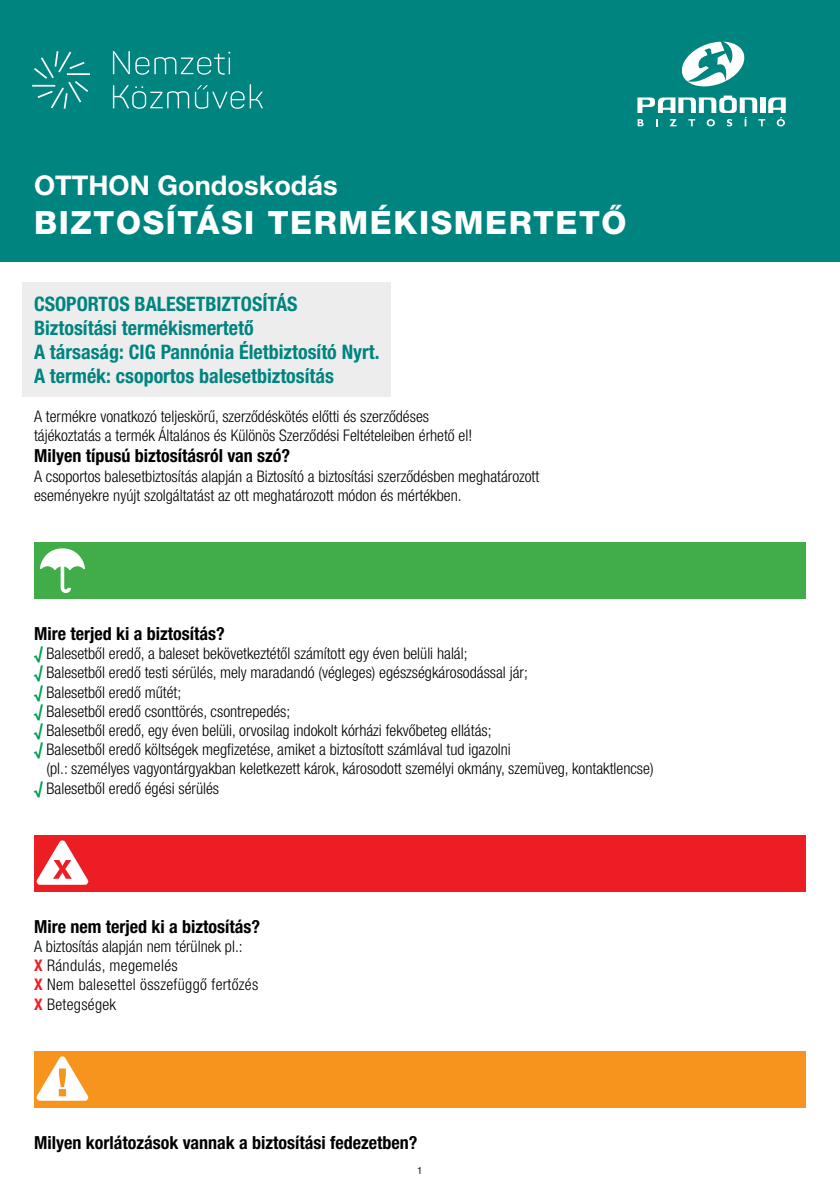
<style>
.page{position:relative;width:840px;height:1191px;background:#fff}
.page>*{position:absolute;margin:0;border:0;box-sizing:border-box;transform-origin:0 0}
.t1{font:800 32.2px "Helvetica Neue LT Pro";letter-spacing:.05em;color:#fff}
.t2{font:700 27.2px "Helvetica Neue LT Pro";color:#fff}
.t3{font:700 condensed 20px/24px "Helvetica Neue LT Pro";color:#00847f}
.t4{font:700 condensed 18px "Helvetica Neue LT Pro";color:#000}
.t5{font:300 condensed 16px/19.2px "Helvetica Neue LT Pro";color:#000}
.t6{font:300 condensed 16px/19.2px "Helvetica Neue LT Pro";letter-spacing:.02em;color:#000}
.t7{font:condensed 10px "Helvetica Neue LT Pro";color:#000}
.s1{font-weight:700;color:#009f52}
.s2{font-weight:700;color:#ed1d24}
</style>
<div class="page">
<div style="left:22px;top:282px;width:368px;height:115px;background:#ededee"></div>
<div style="left:0;top:0;width:839px;height:262px;background:#00847f"></div>
<div style="left:34px;top:542px;width:771px;height:57px;background:#41ad49"></div>
<svg style="left:40px;top:548px;width:45px;height:45px"></svg>
<div style="left:34px;top:835px;width:771px;height:57px;background:#ed1d24"></div>
<svg style="left:36px;top:840px;width:53px;height:45px"></svg>
<div style="left:34px;top:1051px;width:771px;height:56px;background:#f7941e"></div>
<svg style="left:36px;top:1056px;width:53px;height:45px"></svg>
<svg style="left:32px;top:51px;width:58px;height:58px"></svg>
<svg style="left:113px;top:51px;width:150px;height:58px"></svg>
<svg style="left:681px;top:42px;width:64px;height:45px"></svg>
<svg style="left:637px;top:96px;width:148px;height:30px"></svg>
<h2 class="t2" style="left:34px;top:169px;width:305px">OTTHON Gondoskodás</h2>
<h1 class="t1" style="left:34px;top:203px;width:593px">BIZTOSÍTÁSI TERMÉKISMERTETŐ</h1>
<p class="t3" style="left:34px;top:292px;width:347px">CSOPORTOS BALESETBIZTOSÍTÁS Biztosítási termékismertető<br>A társaság: CIG Pannónia Életbiztosító Nyrt.<br>A termék: csoportos balesetbiztosítás</p>
<p class="t5" style="left:34px;top:406px;width:439px">A termékre vonatkozó teljeskörű, szerződéskötés előtti és szerződéses tájékoztatás a termék Általános és Különös Szerződési Feltételeiben érhető el!</p>
<p class="t4" style="left:34px;top:445px;width:257px">Milyen típusú biztosításról van szó?</p>
<p class="t5" style="left:34px;top:466px;width:506px">A csoportos balesetbiztosítás alapján a Biztosító a biztosítási szerződésben meghatározott eseményekre nyújt szolgáltatást az ott meghatározott módon és mértékben.</p>
<p class="t4" style="left:34px;top:622px;width:192px">Mire terjed ki a biztosítás?</p>
<p class="t5" style="left:34px;top:643px;width:495px"><span class="s1">√</span> Balesetből eredő, a baleset bekövetkeztétől számított egy éven belüli halál;<br><span class="s1">√</span> Balesetből eredő testi sérülés, mely maradandó (végleges) egészségkárosodással jár; <span class="s1">√</span> Balesetből eredő műtét;<br><span class="s1">√</span> Balesetből eredő csonttörés, csontrepedés;<br><span class="s1">√</span> Balesetből eredő, egy éven belüli, orvosilag indokolt kórházi fekvőbeteg ellátás;<br><span class="s1">√</span> Balesetből eredő költségek megfizetése, amiket a biztosított számlával tud igazolni</p>
<p class="t5" style="left:34px;top:759px;width:620px;text-indent:13px">(pl.: személyes vagyontárgyakban keletkezett károk, károsodott személyi okmány, szemüveg, kontaktlencse) <span class="s1">√</span> Balesetből eredő égési sérülés</p>
<p class="t4" style="left:34px;top:915px;width:227px">Mire nem terjed ki a biztosítás?</p>
<p class="t6" style="left:34px;top:936px;width:225px">A biztosítás alapján nem térülnek pl.:<br><span class="s2">X</span> Rándulás, megemelés<br><span class="s2">X</span> Nem balesettel összefüggő fertőzés<br><span class="s2">X</span> Betegségek</p>
<p class="t4" style="left:34px;top:1131px;width:384px">Milyen korlátozások vannak a biztosítási fedezetben?</p>
<p class="t7" style="left:417px;top:1164px;width:6px">1</p>
</div>
